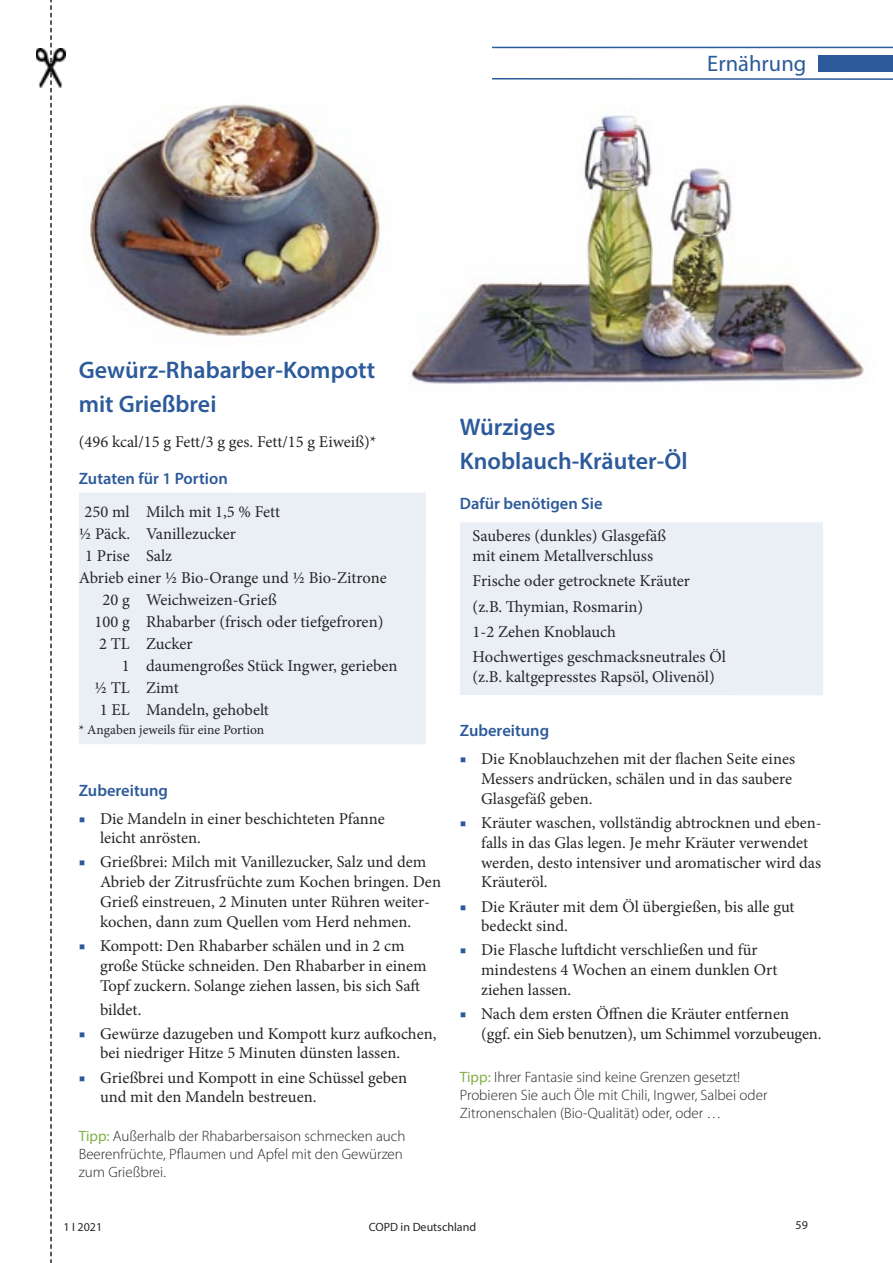
<style>
.page{position:relative;width:893px;height:1263px;background:#fff}
.page>*{position:absolute;margin:0;border:0;box-sizing:border-box;transform-origin:0 0}
.t1{font:600 24px "Myriad Pro";color:#2c5a9b}
.t2{font:22.5px "Myriad Pro";color:#2c5a9b}
.t3{font:16.5px/19.8px "Minion Pro";color:#272526}
.t4{font:600 16.5px "Myriad Pro";color:#2c5a9b}
.t5{font:300 15px "Myriad Pro";color:#272526}
.t6{font:13.5px "Minion Pro";color:#272526}
.t7{font:12px "Myriad Pro";color:#272526}
.s1{color:#2c5a9b}
.s2{font-weight:400;color:#83b04a}
</style>
<div class="page">
<img style="left:89px;top:104px;width:292px;height:232px">
<img style="left:411px;top:115px;width:453px;height:269px">
<div style="left:818px;top:55px;width:75px;height:16px;background:#2c5a9b"></div>
<hr style="left:492px;top:78px;width:401px;height:2px;background:#2c5a9b">
<hr style="left:492px;top:47px;width:401px;height:1px;background:#2c5a9b">
<img style="left:36px;top:49px;width:30px;height:38px">
<svg style="left:50px;top:0;width:2px;height:1263px"></svg>
<div style="left:79px;top:492px;width:347px;height:252px;background:#eaeef5"></div>
<div style="left:460px;top:522px;width:363px;height:173px;background:#eaeef5"></div>
<p class="t2" style="left:707px;top:55px;width:101px">Ernährung</p>
<p class="t1" style="left:79px;top:361px;width:298px">Gewürz-Rhabarber-Kompott</p>
<p class="t1" style="left:79px;top:394px;width:139px">mit Grießbrei</p>
<p class="t3" style="left:79px;top:433px;width:299px">(496 kcal/15 g Fett/3 g ges. Fett/15 g Eiweiß)*</p>
<p class="t4" style="left:79px;top:472px;width:151px">Zutaten für 1 Portion</p>
<p class="t3" style="left:85px;top:504px;width:197px">250 ml Milch mit 1,5 % Fett</p>
<p class="t3" style="left:79px;top:526px;width:159px">½ Päck. Vanillezucker</p>
<p class="t3" style="left:85px;top:547px;width:89px">1 Prise Salz</p>
<p class="t3" style="left:79px;top:569px;width:309px">Abrieb einer ½ Bio-Orange und ½ Bio-Zitrone</p>
<p class="t3" style="left:102px;top:591px;width:176px">20 g Weichweizen-Grieß</p>
<p class="t3" style="left:95px;top:613px;width:290px">100 g Rhabarber (frisch oder tiefgefroren)</p>
<p class="t3" style="left:99px;top:635px;width:95px">2 TL Zucker</p>
<p class="t3" style="left:122px;top:657px;width:277px">1 daumengroßes Stück Ingwer, gerieben</p>
<p class="t3" style="left:94px;top:679px;width:86px">½ TL Zimt</p>
<p class="t3" style="left:100px;top:701px;width:171px">1 EL Mandeln, gehobelt</p>
<p class="t6" style="left:79px;top:725px;width:187px">* Angaben jeweils für eine Portion</p>
<p class="t4" style="left:79px;top:784px;width:91px">Zubereitung</p>
<p class="t3" style="left:100px;top:810px;width:286px;text-indent:-21px"><span class="s1">■</span> Die Mandeln in einer beschichteten Pfanne leicht anrösten.</p>
<p class="t3" style="left:100px;top:854px;width:342px;text-indent:-21px"><span class="s1">■</span> Grießbrei: Milch mit Vanillezucker, Salz und dem Abrieb der Zitrusfrüchte zum Kochen bringen. Den Grieß einstreuen, 2 Minuten unter Rühren weiter&shy;kochen, dann zum Quellen vom Herd nehmen.</p>
<p class="t3" style="left:100px;top:937px;width:328px;text-indent:-21px"><span class="s1">■</span> Kompott: Den Rhabarber schälen und in 2 cm große Stücke schneiden. Den Rhabarber in einem<br>Topf zuckern. Solange ziehen lassen, bis sich Saft</p>
<p class="t3" style="left:100px;top:1001px;width:43px">bildet.</p>
<p class="t3" style="left:100px;top:1025px;width:338px;text-indent:-21px"><span class="s1">■</span> Gewürze dazugeben und Kompott kurz aufkochen, bei niedriger Hitze 5 Minuten dünsten lassen.</p>
<p class="t3" style="left:100px;top:1069px;width:309px;text-indent:-21px"><span class="s1">■</span> Grießbrei und Kompott in eine Schüssel geben und mit den Mandeln bestreuen.</p>
<p class="t5" style="left:79px;top:1130px;width:328px"><span class="s2">Tipp:</span> Außerhalb der Rhabarbersaison schmecken auch</p>
<p class="t5" style="left:79px;top:1148px;width:326px">Beerenfrüchte, Pflaumen und Apfel mit den Gewürzen</p>
<p class="t5" style="left:79px;top:1166px;width:89px">zum Grießbrei.</p>
<p class="t1" style="left:460px;top:418px;width:97px">Würziges</p>
<p class="t1" style="left:460px;top:451px;width:229px">Knoblauch-Kräuter-Öl</p>
<p class="t4" style="left:460px;top:497px;width:144px">Dafür benötigen Sie</p>
<p class="t3" style="left:473px;top:528px;width:195px">Sauberes (dunkles) Glasgefäß mit einem Metallverschluss</p>
<p class="t3" style="left:473px;top:573px;width:219px">Frische oder getrocknete Kräuter</p>
<p class="t3" style="left:473px;top:598px;width:172px">(z.B. Thymian, Rosmarin)</p>
<p class="t3" style="left:473px;top:623px;width:145px">1-2 Zehen Knoblauch</p>
<p class="t3" style="left:473px;top:648px;width:255px;line-height:20.2px">Hochwertiges geschmacksneutrales Öl (z.B. kaltgepresstes Rapsöl, Olivenöl)</p>
<p class="t4" style="left:460px;top:725px;width:91px">Zubereitung</p>
<p class="t3" style="left:481px;top:751px;width:315px;text-indent:-21px"><span class="s1">■</span> Die Knoblauchzehen mit der flachen Seite eines<br>Messers andrücken, schälen und in das saubere<br>Glasgefäß geben.</p>
<p class="t3" style="left:481px;top:814px;width:342px;text-indent:-21px"><span class="s1">■</span> Kräuter waschen, vollständig abtrocknen und eben&shy;falls in das Glas legen. Je mehr Kräuter verwendet werden, desto intensiver und aromatischer wird das Kräuteröl.</p>
<p class="t3" style="left:481px;top:898px;width:315px;text-indent:-21px"><span class="s1">■</span> Die Kräuter mit dem Öl übergießen, bis alle gut bedeckt sind.</p>
<p class="t3" style="left:481px;top:942px;width:298px;text-indent:-21px"><span class="s1">■</span> Die Flasche luftdicht verschließen und für mindestens 4 Wochen an einem dunklen Ort ziehen lassen.</p>
<p class="t3" style="left:481px;top:1005px;width:342px;text-indent:-21px"><span class="s1">■</span> Nach dem ersten Öffnen die Kräuter entfernen (ggf. ein Sieb benutzen), um Schimmel vorzubeugen.</p>
<p class="t5" style="left:460px;top:1071px;width:282px"><span class="s2">Tipp:</span> Ihrer Fantasie sind keine Grenzen gesetzt!</p>
<p class="t5" style="left:460px;top:1089px;width:309px">Probieren Sie auch Öle mit Chili, Ingwer, Salbei oder</p>
<p class="t5" style="left:460px;top:1107px;width:263px">Zitronenschalen (Bio-Qualität) oder, oder …</p>
<p class="t7" style="left:64px;top:1222px;width:40px">1 I 2021</p>
<p class="t7" style="left:369px;top:1222px;width:109px">COPD in Deutschland</p>
<p class="t7" style="left:796px;top:1221px;width:14px">59</p>
</div>
